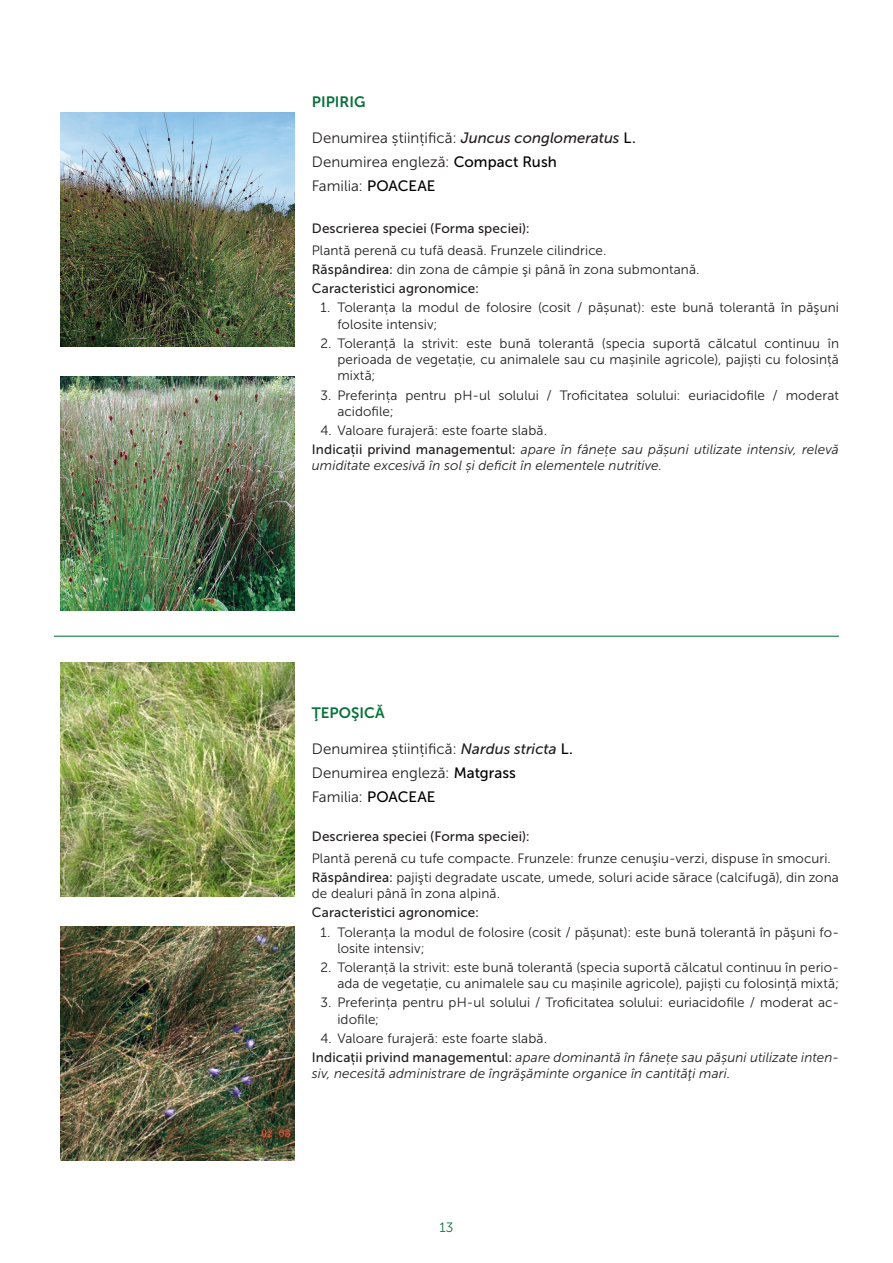
<style>
.page{position:relative;width:893px;height:1263px;background:#fff}
.page>*{position:absolute;margin:0;border:0;box-sizing:border-box;transform-origin:0 0}
.Flower_Desc_Body{font:15px "Museo Sans 300";color:#231f20}
.Flower_Title{font:15px "Museo Sans 700";color:#0a733b}
.Flower_Desc_Title{font:13.5px/16.2px "Museo Sans 300";letter-spacing:.005em;color:#231f20}
.Flower_Desc_Title-2{font:italic 13.5px/16.2px "Museo Sans 300";letter-spacing:.005em;color:#231f20}
.Flower_Desc_Body-2{font:13.5px "Museo Sans 300";letter-spacing:.005em;color:#231f20}
.Flower_Desc_Title-3{font:13.5px "Museo Sans 500";letter-spacing:.01em;color:#231f20}
.t1{font:13.5px "Museo Sans 300";color:#0a733b}
.s1{font-family:"Museo Sans 500";font-style:italic}
.s2{font-family:"Museo Sans 500";color:#000}
.s3{font-family:"Museo Sans 500"}
.s4{font-family:"Museo Sans 500";font-style:normal}
</style>
<div class="page">
<hr style="left:54px;top:636px;width:785px;height:1px;background:#0a733b">
<img style="left:61px;top:112px;width:234px;height:234px">
<img style="left:61px;top:376px;width:234px;height:234px">
<img style="left:61px;top:662px;width:234px;height:234px">
<img style="left:61px;top:926px;width:234px;height:234px">
<p class="Flower_Title" style="left:312px;top:94px;width:55px">PIPIRIG</p>
<p class="Flower_Desc_Body" style="left:312px;top:130px;width:325px">Denumirea științifică: <span class="s1">Juncus conglomeratus</span> <span class="s2">L.</span></p>
<p class="Flower_Desc_Body" style="left:312px;top:154px;width:247px">Denumirea engleză: <span class="s2">Compact Rush</span></p>
<p class="Flower_Desc_Body" style="left:312px;top:178px;width:125px">Familia: <span class="s2">POACEAE</span></p>
<p class="Flower_Desc_Title-3" style="left:312px;top:221px;width:220px">Descrierea speciei (Forma speciei):</p>
<p class="Flower_Desc_Body-2" style="left:312px;top:243px;width:296px">Plantă perenă cu tufă deasă. Frunzele cilindrice.</p>
<p class="Flower_Desc_Title" style="left:312px;top:261px;width:389px"><span class="s3">Răspândirea:</span> din zona de câmpie şi până în zona submontană.</p>
<p class="Flower_Desc_Title-3" style="left:312px;top:281px;width:169px">Caracteristici agronomice:</p>
<p class="Flower_Desc_Title" style="left:337px;top:300px;width:503px;text-indent:-17px">1. Toleranța la modul de folosire (cosit / pășunat): este bună tolerantă în păşuni folosite intensiv;</p>
<p class="Flower_Desc_Title" style="left:337px;top:335px;width:503px;text-align:justify;text-indent:-17px">2. Toleranță la strivit: este bună tolerantă (specia suportă călcatul continuu în perioada de vegetație, cu animalele sau cu mașinile agricole), pajiști cu folosință mixtă;</p>
<p class="Flower_Desc_Title" style="left:337px;top:387px;width:503px;text-indent:-17px">3. Preferința pentru pH-ul solului / Troficitatea solului: euriacidofile / moderat acidofile;</p>
<p class="Flower_Desc_Title" style="left:320px;top:422px;width:228px">4. Valoare furajeră: este foarte slabă.</p>
<p class="Flower_Desc_Title-2" style="left:312px;top:441px;width:529px"><span class="s4">Indicații privind managementul:</span> apare în fânețe sau pășuni utilizate intensiv, relevă umiditate excesivă în sol și deficit în elementele nutritive.</p>
<p class="Flower_Title" style="left:312px;top:705px;width:75px">ŢEPOŞICĂ</p>
<p class="Flower_Desc_Body" style="left:312px;top:741px;width:263px">Denumirea științifică: <span class="s1">Nardus stricta</span> <span class="s2">L.</span></p>
<p class="Flower_Desc_Body" style="left:312px;top:765px;width:206px">Denumirea engleză: <span class="s2">Matgrass</span></p>
<p class="Flower_Desc_Body" style="left:312px;top:789px;width:125px">Familia: <span class="s2">POACEAE</span></p>
<p class="Flower_Desc_Title-3" style="left:312px;top:828px;width:220px">Descrierea speciei (Forma speciei):</p>
<p class="Flower_Desc_Body-2" style="left:312px;top:851px;width:521px">Plantă perenă cu tufe compacte. Frunzele: frunze cenuşiu-verzi, dispuse în smocuri.</p>
<p class="Flower_Desc_Title" style="left:312px;top:869px;width:529px"><span class="s3">Răspândirea:</span> pajişti degradate uscate, umede, soluri acide sărace (calcifugă), din zona de dealuri până în zona alpină.</p>
<p class="Flower_Desc_Title-3" style="left:312px;top:905px;width:169px">Caracteristici agronomice:</p>
<p class="Flower_Desc_Title" style="left:337px;top:924px;width:503px;text-indent:-17px">1. Toleranța la modul de folosire (cosit / pășunat): este bună tolerantă în păşuni fo&shy;losite intensiv;</p>
<p class="Flower_Desc_Title" style="left:320px;top:959px;width:520px;text-align:right">2. Toleranță la strivit: este bună tolerantă (specia suportă călcatul continuu în perio&shy;ada de vegetație, cu animalele sau cu mașinile agricole), pajiști cu folosință mixtă;</p>
<p class="Flower_Desc_Title" style="left:337px;top:995px;width:503px;text-indent:-17px">3. Preferința pentru pH-ul solului / Troficitatea solului: euriacidofile / moderat ac&shy;idofile;</p>
<p class="Flower_Desc_Title" style="left:320px;top:1030px;width:228px">4. Valoare furajeră: este foarte slabă.</p>
<p class="Flower_Desc_Title-2" style="left:312px;top:1049px;width:529px"><span class="s4">Indicații privind managementul:</span> apare dominantă în fânețe sau pășuni utilizate inten&shy;siv, necesită administrare de îngrăşăminte organice în cantităţi mari.</p>
<p class="t1" style="left:440px;top:1220px;width:15px">13</p>
</div>
